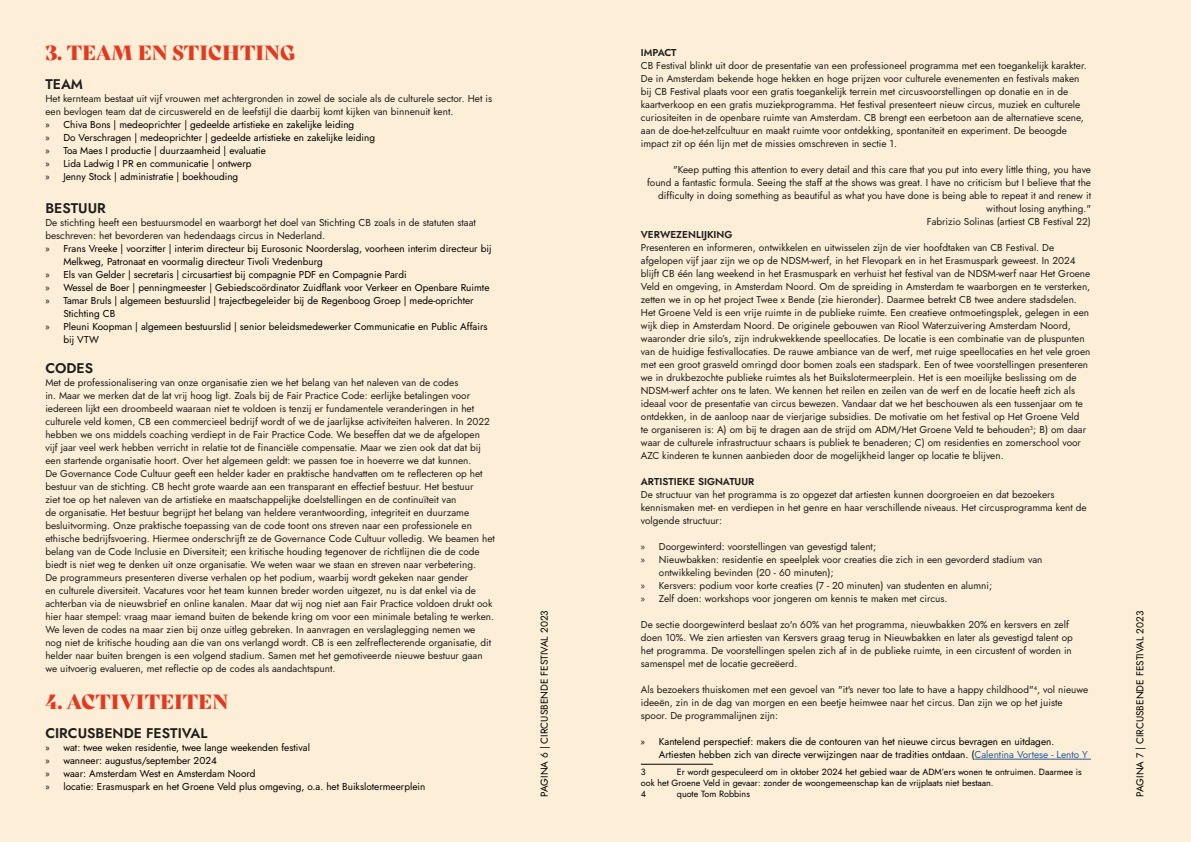
<style>
.page{position:relative;width:1191px;height:842px;background:#fdefd7}
.page>*{position:absolute;margin:0;border:0;box-sizing:border-box;transform-origin:0 0}
.t1{font:20px "Bely Display";color:#e43921}
.t2{font:600 14px "Jost";color:#1e1f1d}
.t3{font:10px/13px "Jost";color:#1e1f1d}
.t4{font:10px/13px "Jost";color:#000}
.t5{font:600 10px "Jost";color:#1e1f1d}
.t6{font:9px/10.8px "Jost";color:#000}
.s1{color:#1e1f1d}
.s2{font-family:"Myriad Pro"}
.s3{color:#275b9b}
</style>
<div class="page">
<hr style="left:974px;top:759px;width:117px;height:1px;background:#275b9b">
<hr style="left:641px;top:764px;width:72px;height:1px;background:#000">
<h1 class="t1" style="left:45px;top:36px;width:251px">3. TEAM EN STICHTING</h1>
<h2 class="t2" style="left:45px;top:74px;width:39px">TEAM</h2>
<p class="t4" style="left:45px;top:92px;width:448px"><span class="s1">Het kernteam bestaat uit vijf vrouwen met achtergronden in zowel de sociale als de culturele sector. Het is een bevlogen team dat de circuswereld en de leefstijl die daarbij komt kijken van binnenuit kent.<br></span><span class="s2">»</span> Chiva Bons | medeoprichter | gedeelde artistieke en zakelijke leiding<br><span class="s2">»</span> Do Verschragen | medeoprichter | gedeelde artistieke en zakelijke leiding<br><span class="s2">»</span> Toa Maes I productie | duurzaamheid | evaluatie<br><span class="s2">»</span> Lida Ladwig I PR en communicatie | ontwerp<br><span class="s2">»</span> Jenny Stock | administratie | boekhouding</p>
<h2 class="t2" style="left:45px;top:199px;width:62px">BESTUUR</h2>
<p class="t3" style="left:45px;top:216px;width:432px">De stichting heeft een bestuursmodel en waarborgt het doel van Stichting CB zoals in de statuten staat</p>
<p class="t3" style="left:45px;top:229px;width:281px">beschreven: het bevorderen van hedendaags circus in Nederland.</p>
<p class="t4" style="left:45px;top:242px;width:448px"><span class="s2">»</span> Frans Vreeke | voorzitter | interim directeur bij Eurosonic Noorderslag, voorheen interim directeur bij</p>
<p class="t4" style="left:63px;top:255px;width:261px">Melkweg, Patronaat en voormalig directeur Tivoli Vredenburg</p>
<p class="t4" style="left:45px;top:268px;width:363px"><span class="s2">»</span> Els van Gelder | secretaris | circusartiest bij compagnie PDF en Compagnie Pardi</p>
<p class="t4" style="left:45px;top:281px;width:445px"><span class="s2">»</span> Wessel de Boer | penningmeester | Gebiedscoördinator Zuidflank voor Verkeer en Openbare Ruimte</p>
<p class="t4" style="left:45px;top:294px;width:430px"><span class="s2">»</span> Tamar Bruls | algemeen bestuurslid | trajectbegeleider bij de Regenboog Groep | mede-oprichter</p>
<p class="t4" style="left:63px;top:307px;width:53px">Stichting CB</p>
<p class="t4" style="left:45px;top:320px;width:443px"><span class="s2">»</span> Pleuni Koopman | algemeen bestuurslid | senior beleidsmedewerker Communicatie en Public Affairs</p>
<p class="t4" style="left:63px;top:333px;width:37px">bij VTW</p>
<h2 class="t2" style="left:45px;top:359px;width:49px">CODES</h2>
<p class="t3" style="left:45px;top:376px;width:451px">Met de professionalisering van onze organisatie zien we het belang van het naleven van de codes<br>in. Maar we merken dat de lat vrij hoog ligt. Zoals bij de Fair Practice Code: eerlijke betalingen voor iedereen lijkt een droombeeld waaraan niet te voldoen is tenzij er fundamentele veranderingen in het culturele veld komen, CB een commercieel bedrijf wordt of we de jaarlijkse activiteiten halveren. In 2022 hebben we ons middels coaching verdiept in de Fair Practice Code. We beseffen dat we de afgelopen<br>vijf jaar veel werk hebben verricht in relatie tot de financiële compensatie. Maar we zien ook dat dat bij een startende organisatie hoort. Over het algemeen geldt: we passen toe in hoeverre we dat kunnen.<br>De Governance Code Cultuur geeft een helder kader en praktische handvatten om te reflecteren op het bestuur van de stichting. CB hecht grote waarde aan een transparant en effectief bestuur. Het bestuur<br>ziet toe op het naleven van de artistieke en maatschappelijke doelstellingen en de continuïteit van<br>de organisatie. Het bestuur begrijpt het belang van heldere verantwoording, integriteit en duurzame besluitvorming. Onze praktische toepassing van de code toont ons streven naar een professionele en ethische bedrijfsvoering. Hiermee onderschrijft ze de Governance Code Cultuur volledig. We beamen het belang van de Code Inclusie en Diversiteit; een kritische houding tegenover de richtlijnen die de code biedt is niet weg te denken uit onze organisatie. We weten waar we staan en streven naar verbetering.<br>De programmeurs presenteren diverse verhalen op het podium, waarbij wordt gekeken naar gender<br>en culturele diversiteit. Vacatures voor het team kunnen breder worden uitgezet, nu is dat enkel via de achterban via de nieuwsbrief en online kanalen. Maar dat wij nog niet aan Fair Practice voldoen drukt ook hier haar stempel: vraag maar iemand buiten de bekende kring om voor een minimale betaling te werken.<br>We leven de codes na maar zien bij onze uitleg gebreken. In aanvragen en verslaglegging nemen we<br>nog niet de kritische houding aan die van ons verlangd wordt. CB is een zelfreflecterende organisatie, dit helder naar buiten brengen is een volgend stadium. Samen met het gemotiveerde nieuwe bestuur gaan we uitvoerig evalueren, met reflectie op de codes als aandachtspunt.</p>
<h1 class="t1" style="left:45px;top:686px;width:184px">4. ACTIVITEITEN</h1>
<h2 class="t2" style="left:45px;top:723px;width:163px">CIRCUSBENDE FESTIVAL</h2>
<p class="t4" style="left:45px;top:741px;width:381px"><span class="s2">»</span> wat: twee weken residentie, twee lange weekenden festival<br><span class="s2">»</span> wanneer: augustus/september 2024<br><span class="s2">»</span> waar: Amsterdam West en Amsterdam Noord<br><span class="s2">»</span> locatie: Erasmuspark en het Groene Veld plus omgeving, o.a. het Buikslotermeerplein</p>
<p class="t4" style="left:538px;top:797px;width:188px;rotate:-90deg">PAGINA 6 | CIRCUSBENDE FESTIVAL 2023</p>
<p class="t5" style="left:641px;top:46px;width:37px">IMPACT</p>
<p class="t3" style="left:641px;top:59px;width:447px">CB Festival blinkt uit door de presentatie van een professioneel programma met een toegankelijk karakter.<br>De in Amsterdam bekende hoge hekken en hoge prijzen voor culturele evenementen en festivals maken bij CB Festival plaats voor een gratis toegankelijk terrein met circusvoorstellingen op donatie en in de kaartverkoop en een gratis muziekprogramma. Het festival presenteert nieuw circus, muziek en culturele curiositeiten in de openbare ruimte van Amsterdam. CB brengt een eerbetoon aan de alternatieve scene, aan de doe-het-zelfcultuur en maakt ruimte voor ontdekking, spontaniteit en experiment. De beoogde impact zit op één lijn met de missies omschreven in sectie 1.</p>
<p class="t3" style="left:647px;top:163px;width:445px;text-align:right">"Keep putting this attention to every detail and this care that you put into every little thing, you have found a fantastic formula. Seeing the staff at the shows was great. I have no criticism but I believe that the difficulty in doing something as beautiful as what you have done is being able to repeat it and renew it without losing anything."<br>Fabrizio Solinas (artiest CB Festival ́22)</p>
<p class="t5" style="left:641px;top:228px;width:93px">VERWEZENLIJKING</p>
<p class="t3" style="left:641px;top:241px;width:451px">Presenteren en informeren, ontwikkelen en uitwisselen zijn de vier hoofdtaken van CB Festival. De afgelopen vijf jaar zijn we op de NDSM-werf, in het Flevopark en in het Erasmuspark geweest. In 2024 blijft CB één lang weekend in het Erasmuspark en verhuist het festival van de NDSM-werf naar Het Groene Veld en omgeving, in Amsterdam Noord. Om de spreiding in Amsterdam te waarborgen en te versterken, zetten we in op het project Twee x Bende (zie hieronder). Daarmee betrekt CB twee andere stadsdelen.<br>Het Groene Veld is een vrije ruimte in de publieke ruimte. Een creatieve ontmoetingsplek, gelegen in een wijk diep in Amsterdam Noord. De originele gebouwen van Riool Waterzuivering Amsterdam Noord, waaronder drie silo’s, zijn indrukwekkende speellocaties. De locatie is een combinatie van de pluspunten van de huidige festivallocaties. De rauwe ambiance van de werf, met ruige speellocaties en het vele groen met een groot grasveld omringd door bomen zoals een stadspark. Een of twee voorstellingen presenteren we in drukbezochte publieke ruimtes als het Buikslotermeerplein. Het is een moeilijke beslissing om de NDSM-werf achter ons te laten. We kennen het reilen en zeilen van de werf en de locatie heeft zich als ideaal voor de presentatie van circus bewezen. Vandaar dat we het beschouwen als een tussenjaar om te ontdekken, in de aanloop naar de vierjarige subsidies. De motivatie om het festival op Het Groene Veld<br>te organiseren is: A) om bij te dragen aan de strijd om ADM/Het Groene Veld te behouden<sup>3</sup>; B) om daar waar de culturele infrastructuur schaars is publiek te benaderen; C) om residenties en zomerschool voor AZC kinderen te kunnen aanbieden door de mogelijkheid langer op locatie te blijven.</p>
<p class="t5" style="left:641px;top:475px;width:115px">ARTISTIEKE SIGNATUUR</p>
<p class="t3" style="left:641px;top:488px;width:447px">De structuur van het programma is zo opgezet dat artiesten kunnen doorgroeien en dat bezoekers kennismaken met- en verdiepen in het genre en haar verschillende niveaus. Het circusprogramma kent de volgende structuur:</p>
<p class="t3" style="left:641px;top:540px;width:237px"><span class="s2">»</span> Doorgewinterd: voorstellingen van gevestigd talent;</p>
<p class="t3" style="left:641px;top:553px;width:403px"><span class="s2">»</span> Nieuwbakken: residentie en speelplek voor creaties die zich in een gevorderd stadium van</p>
<p class="t3" style="left:659px;top:566px;width:176px">ontwikkeling bevinden (20 - 60 minuten);</p>
<p class="t3" style="left:641px;top:579px;width:353px"><span class="s2">»</span> Kersvers: podium voor korte creaties (7 - 20 minuten) van studenten en alumni;</p>
<p class="t3" style="left:641px;top:592px;width:308px"><span class="s2">»</span> Zelf doen: workshops voor jongeren om kennis te maken met circus.</p>
<p class="t3" style="left:641px;top:618px;width:433px">De sectie doorgewinterd beslaat zo'n 60% van het programma, nieuwbakken 20% en kersvers en zelf doen 10%. We zien artiesten van Kersvers graag terug in Nieuwbakken en later als gevestigd talent op het programma. De voorstellingen spelen zich af in de publieke ruimte, in een circustent of worden in samenspel met de locatie gecreëerd.</p>
<p class="t3" style="left:641px;top:683px;width:449px">Als bezoekers thuiskomen met een gevoel van "it's never too late to have a happy childhood"<sup>4</sup>, vol nieuwe ideeën, zin in de dag van morgen en een beetje heimwee naar het circus. Dan zijn we op het juiste spoor. De programmalijnen zijn:</p>
<p class="t4" style="left:659px;top:735px;width:430px;text-indent:-18px"><span class="s2">»</span> Kantelend perspectief: makers die de contouren van het nieuwe circus bevragen en uitdagen.<br>Artiesten hebben zich van directe verwijzingen naar de tradities ontdaan. (<span class="s3">Calentina Vortese - Lento Y</span></p>
<p class="t6" style="left:641px;top:766px;width:6px">3</p>
<p class="t6" style="left:641px;top:766px;width:442px;text-indent:36px">Er wordt gespeculeerd om in oktober 2024 het gebied waar de ADM’ers wonen te ontruimen. Daarmee is ook het Groene Veld in gevaar: zonder de woongemeenschap kan de vrijplaats niet bestaan.<br>4</p>
<p class="t6" style="left:677px;top:788px;width:75px">quote Tom Robbins</p>
<p class="t4" style="left:1133px;top:797px;width:187px;rotate:-90deg">PAGINA 7 | CIRCUSBENDE FESTIVAL 2023</p>
</div>
